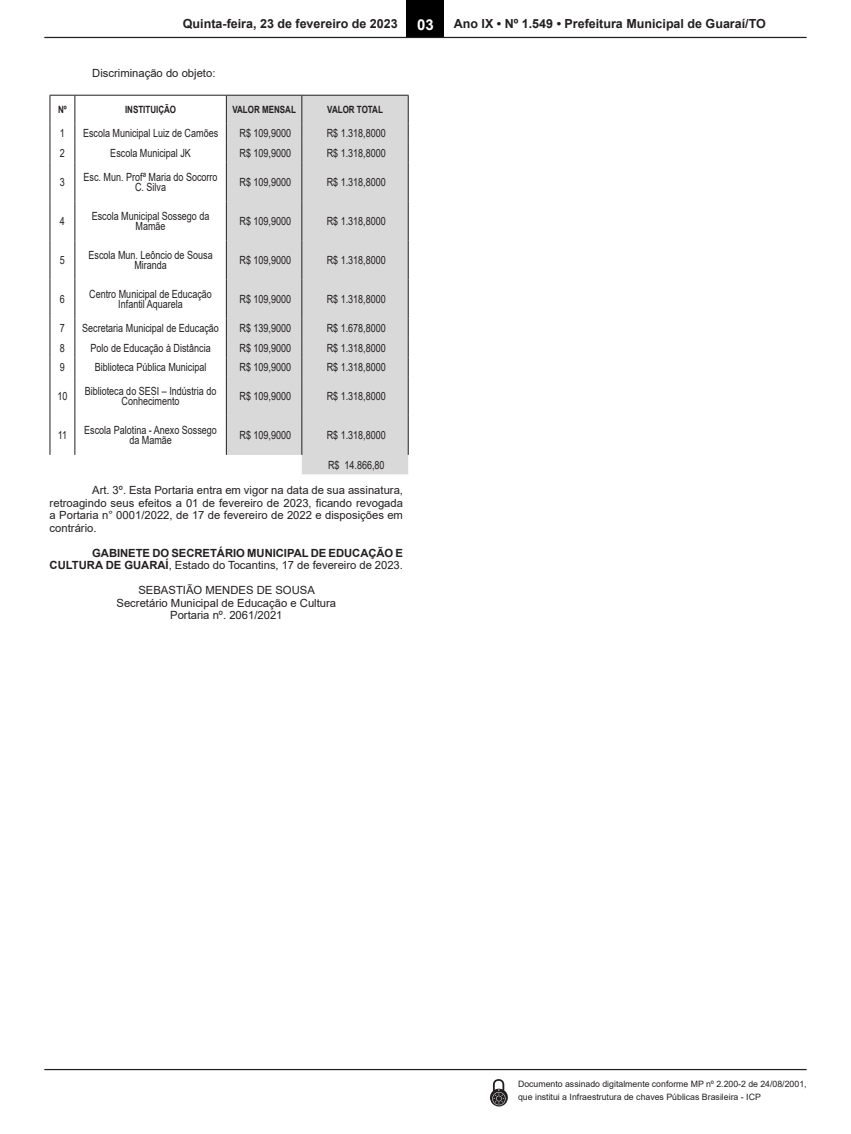
<style>
.page{position:relative;width:851px;height:1134px;background:#fff}
.page>*{position:absolute;margin:0;border:0;box-sizing:border-box;transform-origin:0 0}
.t1{font:700 15px "Arial";color:#fff}
.t2{font:700 12.5px "Arial";color:#231f20}
.TABELA{font:11.25px/10px "Arial";color:#231f20;text-align:center;scale:.8 1}
.CORPO_DE_TEXTO{font:11.25px/12.5px "Arial";color:#231f20;text-align:justify}
.CORPO_DE_TEXTO-2{font:700 11.25px/12.5px "Arial";letter-spacing:-.005em;color:#231f20;text-align:right}
.Assinatura{font:11.25px "Arial";color:#231f20}
.TABELA-2{font:700 10px "Arial";color:#231f20;scale:.8 1}
.t3{font:8.75px/12.5px "Arial";color:#231f20}
.s1{font-weight:400}
</style>
<div class="page">
<div style="left:406px;top:0;width:38px;height:37px;background:#000"></div>
<hr style="left:44px;top:37px;width:762px;height:1px;background:#231f20">
<div style="left:227px;top:96px;width:181px;height:378px;background:#d9d9d9"></div>
<hr style="left:75px;top:95px;width:151px;height:1px;background:#231f20">
<hr style="left:226px;top:95px;width:76px;height:1px;background:#231f20">
<hr style="left:302px;top:95px;width:106px;height:1px;background:#231f20">
<hr style="left:50px;top:162px;width:1px;height:39px;background:#231f20">
<hr style="left:50px;top:201px;width:1px;height:39px;background:#231f20">
<hr style="left:50px;top:240px;width:1px;height:39px;background:#231f20">
<hr style="left:50px;top:279px;width:1px;height:39px;background:#231f20">
<svg style="left:50px;top:318px;width:1px;height:59px"></svg>
<hr style="left:50px;top:377px;width:1px;height:39px;background:#231f20">
<hr style="left:50px;top:416px;width:1px;height:39px;background:#231f20">
<svg style="left:50px;top:95px;width:26px;height:67px"></svg>
<svg style="left:226px;top:96px;width:1px;height:66px"></svg>
<svg style="left:301px;top:96px;width:1px;height:66px"></svg>
<svg style="left:408px;top:96px;width:1px;height:66px"></svg>
<hr style="left:75px;top:162px;width:1px;height:39px;background:#231f20">
<hr style="left:226px;top:162px;width:1px;height:39px;background:#231f20">
<hr style="left:301px;top:162px;width:1px;height:39px;background:#231f20">
<hr style="left:408px;top:162px;width:1px;height:39px;background:#231f20">
<hr style="left:75px;top:201px;width:1px;height:39px;background:#231f20">
<hr style="left:226px;top:201px;width:1px;height:39px;background:#231f20">
<hr style="left:301px;top:201px;width:1px;height:39px;background:#231f20">
<hr style="left:408px;top:201px;width:1px;height:39px;background:#231f20">
<hr style="left:75px;top:240px;width:1px;height:39px;background:#231f20">
<hr style="left:226px;top:240px;width:1px;height:39px;background:#231f20">
<hr style="left:301px;top:240px;width:1px;height:39px;background:#231f20">
<hr style="left:408px;top:240px;width:1px;height:39px;background:#231f20">
<hr style="left:75px;top:279px;width:1px;height:39px;background:#231f20">
<hr style="left:226px;top:279px;width:1px;height:39px;background:#231f20">
<hr style="left:301px;top:279px;width:1px;height:39px;background:#231f20">
<hr style="left:408px;top:279px;width:1px;height:39px;background:#231f20">
<svg style="left:75px;top:318px;width:1px;height:59px"></svg>
<svg style="left:226px;top:318px;width:1px;height:59px"></svg>
<svg style="left:301px;top:318px;width:1px;height:59px"></svg>
<svg style="left:408px;top:318px;width:1px;height:59px"></svg>
<hr style="left:75px;top:377px;width:1px;height:39px;background:#231f20">
<hr style="left:226px;top:377px;width:1px;height:39px;background:#231f20">
<hr style="left:301px;top:377px;width:1px;height:39px;background:#231f20">
<hr style="left:408px;top:377px;width:1px;height:39px;background:#231f20">
<hr style="left:75px;top:416px;width:1px;height:39px;background:#231f20">
<hr style="left:226px;top:416px;width:1px;height:39px;background:#231f20">
<hr style="left:301px;top:416px;width:1px;height:39px;background:#231f20">
<hr style="left:408px;top:416px;width:1px;height:39px;background:#231f20">
<hr style="left:44px;top:1069px;width:762px;height:1px;background:#231f20">
<svg style="left:490px;top:1079px;width:17px;height:27px"></svg>
<p class="t2" style="left:183px;top:15px;width:216px">Quinta-feira, 23 de fevereiro de 2023</p>
<h1 class="t1" style="left:417px;top:14px;width:18px">03</h1>
<p class="t2" style="left:454px;top:15px;width:313px">Ano IX • Nº 1.549 • Prefeitura Municipal de Guaraí/TO</p>
<p class="CORPO_DE_TEXTO" style="left:92px;top:67px;width:125px">Discriminação do objeto:</p>
<p class="TABELA-2" style="left:58px;top:102px;width:12px">Nº</p>
<p class="TABELA-2" style="left:125px;top:102px;width:65px">INSTITUIÇÃO</p>
<p class="TABELA-2" style="left:232px;top:102px;width:81px">VALOR MENSAL</p>
<p class="TABELA-2" style="left:327px;top:102px;width:71px">VALOR TOTAL</p>
<p class="TABELA" style="left:60px;top:128px;width:8px">1</p>
<p class="TABELA" style="left:83px;top:128px;width:170px">Escola Municipal Luiz de Camões</p>
<p class="TABELA" style="left:239px;top:128px;width:66px">R$ 109,9000</p>
<p class="TABELA" style="left:327px;top:128px;width:75px">R$ 1.318,8000</p>
<p class="TABELA" style="left:60px;top:148px;width:8px">2</p>
<p class="TABELA" style="left:110px;top:148px;width:102px">Escola Municipal JK</p>
<p class="TABELA" style="left:239px;top:148px;width:66px">R$ 109,9000</p>
<p class="TABELA" style="left:327px;top:148px;width:75px">R$ 1.318,8000</p>
<p class="TABELA" style="left:60px;top:177px;width:8px">3</p>
<p class="TABELA" style="left:84px;top:172px;width:169px">Esc. Mun. Profª Maria do Socorro<br>C. Silva</p>
<p class="TABELA" style="left:239px;top:177px;width:66px">R$ 109,9000</p>
<p class="TABELA" style="left:327px;top:177px;width:75px">R$ 1.318,8000</p>
<p class="TABELA" style="left:60px;top:216px;width:8px">4</p>
<p class="TABELA" style="left:92px;top:211px;width:148px">Escola Municipal Sossego da<br>Mamãe</p>
<p class="TABELA" style="left:239px;top:216px;width:66px">R$ 109,9000</p>
<p class="TABELA" style="left:327px;top:216px;width:75px">R$ 1.318,8000</p>
<p class="TABELA" style="left:60px;top:255px;width:8px">5</p>
<p class="TABELA" style="left:88px;top:250px;width:157px">Escola Mun. Leôncio de Sousa<br>Miranda</p>
<p class="TABELA" style="left:239px;top:255px;width:66px">R$ 109,9000</p>
<p class="TABELA" style="left:327px;top:255px;width:75px">R$ 1.318,8000</p>
<p class="TABELA" style="left:60px;top:294px;width:8px">6</p>
<p class="TABELA" style="left:89px;top:289px;width:155px">Centro Municipal de Educação<br>Infantil Aquarela</p>
<p class="TABELA" style="left:239px;top:294px;width:66px">R$ 109,9000</p>
<p class="TABELA" style="left:327px;top:294px;width:75px">R$ 1.318,8000</p>
<p class="TABELA" style="left:60px;top:323px;width:8px">7</p>
<p class="TABELA" style="left:82px;top:323px;width:172px">Secretaria Municipal de Educação</p>
<p class="TABELA" style="left:239px;top:323px;width:66px">R$ 139,9000</p>
<p class="TABELA" style="left:327px;top:323px;width:75px">R$ 1.678,8000</p>
<p class="TABELA" style="left:60px;top:343px;width:8px">8</p>
<p class="TABELA" style="left:90px;top:343px;width:152px">Polo de Educação à Distância</p>
<p class="TABELA" style="left:239px;top:343px;width:66px">R$ 109,9000</p>
<p class="TABELA" style="left:327px;top:343px;width:75px">R$ 1.318,8000</p>
<p class="TABELA" style="left:60px;top:362px;width:8px">9</p>
<p class="TABELA" style="left:95px;top:362px;width:141px">Biblioteca Pública Municipal</p>
<p class="TABELA" style="left:239px;top:362px;width:66px">R$ 109,9000</p>
<p class="TABELA" style="left:327px;top:362px;width:75px">R$ 1.318,8000</p>
<p class="TABELA" style="left:57px;top:391px;width:14px">10</p>
<p class="TABELA" style="left:85px;top:386px;width:166px">Biblioteca do SESI – Indústria do<br>Conhecimento</p>
<p class="TABELA" style="left:239px;top:391px;width:66px">R$ 109,9000</p>
<p class="TABELA" style="left:327px;top:391px;width:75px">R$ 1.318,8000</p>
<p class="TABELA" style="left:58px;top:430px;width:13px">11</p>
<p class="TABELA" style="left:84px;top:425px;width:167px">Escola Palotina - Anexo Sossego da Mamãe</p>
<p class="TABELA" style="left:239px;top:430px;width:66px">R$ 109,9000</p>
<p class="TABELA" style="left:327px;top:430px;width:75px">R$ 1.318,8000</p>
<p class="TABELA" style="left:328px;top:460px;width:72px">R$ 14.866,80</p>
<p class="CORPO_DE_TEXTO" style="left:50px;top:484px;width:355px;text-indent:43px">Art. 3º. Esta Portaria entra em vigor na data de sua assinatura, retroagindo seus efeitos a 01 de fevereiro de 2023, ficando revogada a Portaria n° 0001/2022, de 17 de fevereiro de 2022 e disposições em contrário.</p>
<p class="CORPO_DE_TEXTO-2" style="left:50px;top:547px;width:355px">GABINETE DO SECRETÁRIO MUNICIPAL DE EDUCAÇÃO E<br>CULTURA DE GUARAÍ<span class="s1">, Estado do Tocantins, 17 de fevereiro de 2023.</span></p>
<p class="Assinatura" style="left:138px;top:583px;width:178px">SEBASTIÃO MENDES DE SOUSA</p>
<p class="Assinatura" style="left:116px;top:595px;width:221px">Secretário Municipal de Educação e Cultura</p>
<p class="Assinatura" style="left:170px;top:608px;width:114px">Portaria nº. 2061/2021</p>
<p class="t3" style="left:518px;top:1078px;width:290px">Documento assinado digitalmente conforme MP nº 2.200-2 de 24/08/2001, que institui a Infraestrutura de chaves Públicas Brasileira - ICP</p>
</div>
